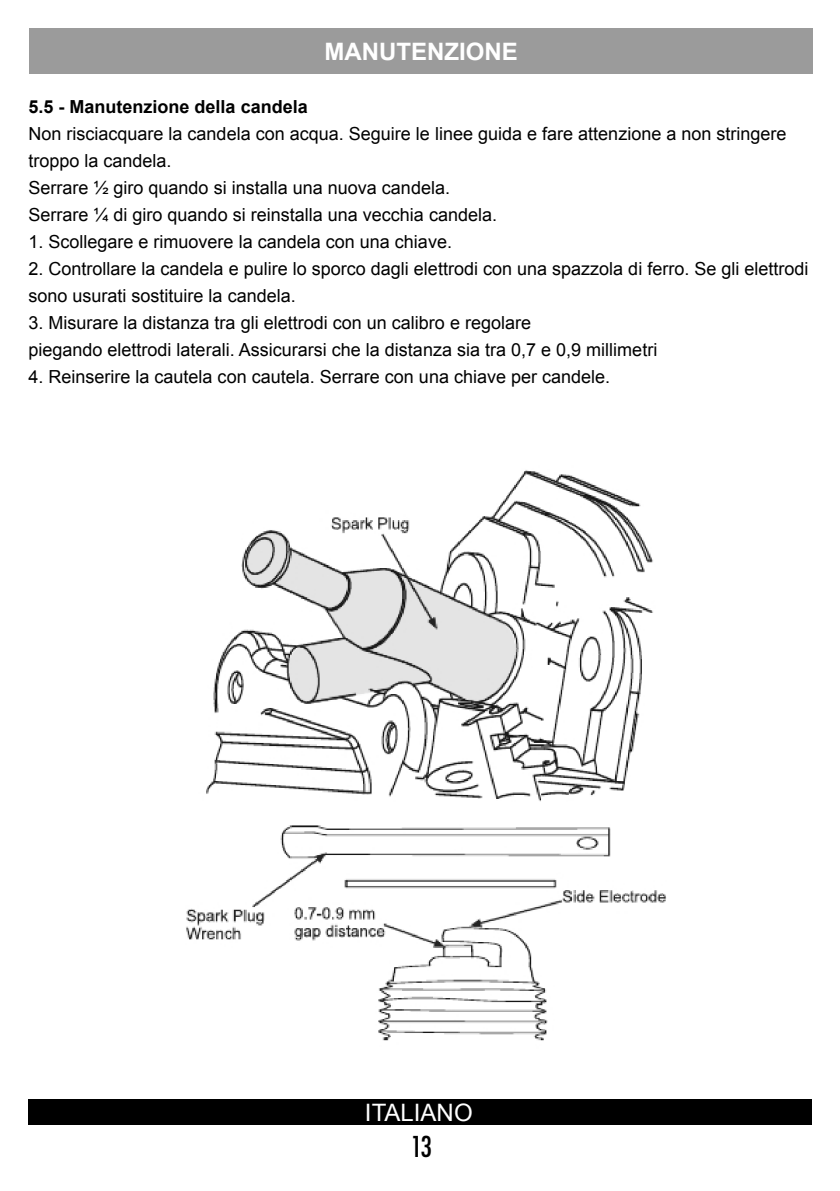
<style>
.page{position:relative;width:840px;height:1191px;background:#fff}
.page>*{position:absolute;margin:0;border:0;box-sizing:border-box;transform-origin:0 0}
.t1{font:500 condensed 28px "Futura";color:#000}
.t2{font:700 24px "Arial";color:#fff}
.t3{font:24px "Arial";color:#fff}
.t4{font:18px/27px "Arial";color:#000}
.t5{font:700 18px "Arial";color:#000}
</style>
<div class="page">
<img style="left:186px;top:470px;width:480px;height:571px">
<div style="left:28px;top:1099px;width:783px;height:25px;background:#000"></div>
<div style="left:29px;top:28px;width:783px;height:46px;background:#9b9b9b"></div>
<h2 class="t2" style="left:324px;top:36px;width:195px">MANUTENZIONE</h2>
<p class="t5" style="left:28px;top:95px;width:281px">5.5 - Manutenzione della candela</p>
<p class="t4" style="left:28px;top:120px;width:759px">Non risciacquare la candela con acqua. Seguire le linee guida e fare attenzione a non stringere troppo la candela.<br>Serrare ½ giro quando si installa una nuova candela.<br>Serrare ¼ di giro quando si reinstalla una vecchia candela.</p>
<p class="t4" style="left:28px;top:228px;width:425px">1. Scollegare e rimuovere la candela con una chiave.</p>
<p class="t4" style="left:28px;top:255px;width:781px">2. Controllare la candela e pulire lo sporco dagli elettrodi con una spazzola di ferro. Se gli elettrodi sono usurati sostituire la candela.</p>
<p class="t4" style="left:28px;top:309px;width:630px">3. Misurare la distanza tra gli elettrodi con un calibro e regolare<br>piegando elettrodi laterali. Assicurarsi che la distanza sia tra 0,7 e 0,9 millimetri</p>
<p class="t4" style="left:28px;top:363px;width:583px">4. Reinserire la cautela con cautela. Serrare con una chiave per candele.</p>
<h2 class="t3" style="left:365px;top:1096px;width:109px">ITALIANO</h2>
<h1 class="t1" style="left:410px;top:1128px;width:23px">13</h1>
</div>
